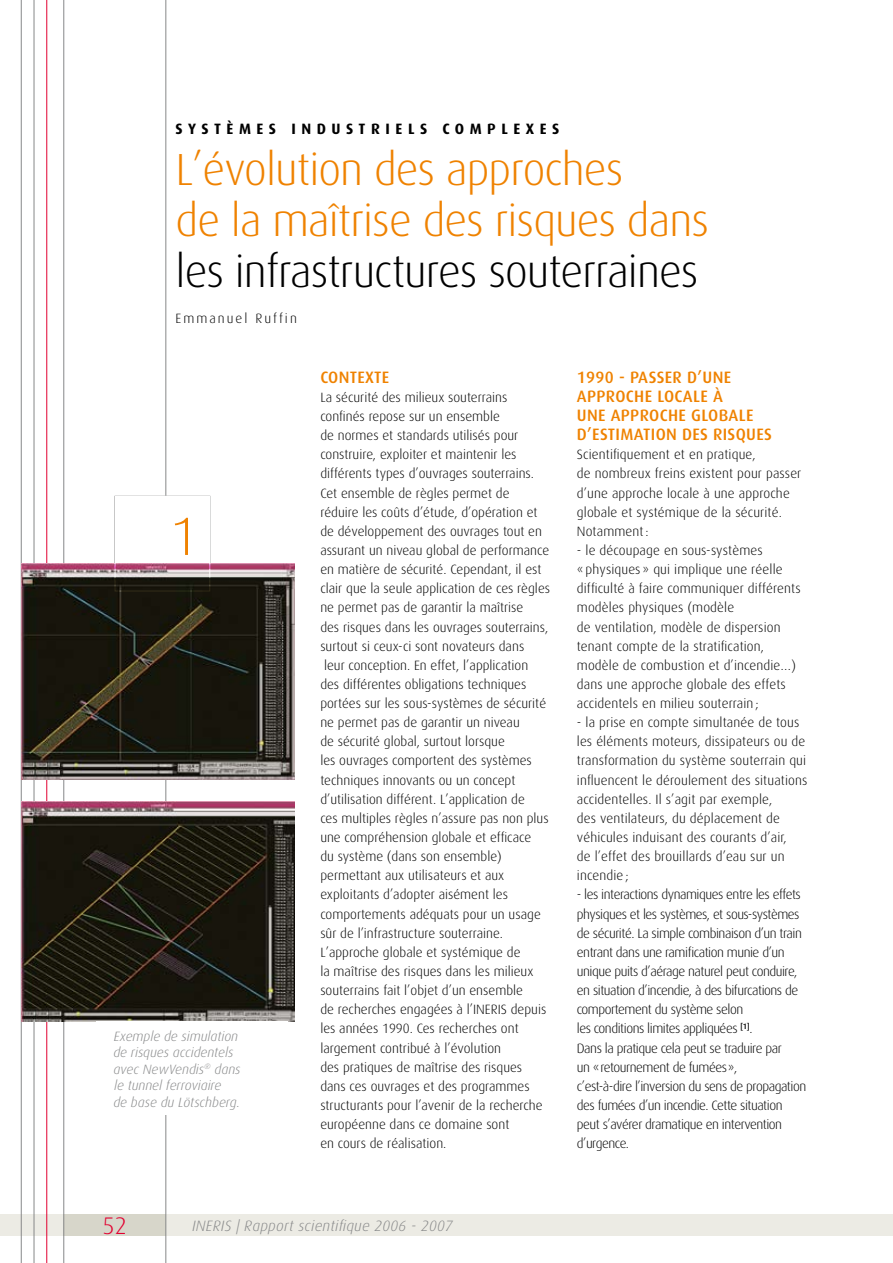
<style>
.page{position:relative;width:893px;height:1263px;background:#fff}
.page>*{position:absolute;margin:0;border:0;box-sizing:border-box;transform-origin:0 0}
.t1{font:300 54px "Dax";color:#ef8200}
.t2{font:300 45px/51px "Dax";letter-spacing:-.02em;color:#ef8200}
.t3{font:300 24px "Dax";color:#e20030}
.t4{font:500 16.5px/19.2px "Dax";letter-spacing:.02em;color:#ef8200}
.t5{font:italic 300 15px "Dax";letter-spacing:.02em;color:#878889}
.t6{font:700 15px "Dax";letter-spacing:.37em;color:#000}
.t7{font:300 13.5px/19.2px "Dax";color:#000}
.t8{font:300 13.5px/19.2px "Dax";letter-spacing:-.035em;color:#000}
.t9{font:italic 300 13.5px/16.5px "Dax";color:#878889}
.t10{font:300 13.5px "Dax";letter-spacing:.15em;color:#000}
.s1{color:#000}
</style>
<div class="page">
<div style="left:0;top:1214px;width:85px;height:21px;background:#ecebe4"></div>
<div style="left:166px;top:1214px;width:727px;height:21px;background:#ecebe4"></div>
<div style="left:64px;top:1214px;width:102px;height:21px;background:#d7d6ca"></div>
<hr style="left:21px;top:0;width:1px;height:1263px;background:#878889">
<hr style="left:34px;top:0;width:1px;height:1263px;background:#878889">
<hr style="left:47px;top:0;width:1px;height:1263px;background:#e20030">
<hr style="left:64px;top:0;width:1px;height:1263px;background:#878889">
<hr style="left:166px;top:0;width:1px;height:1263px;background:#878889">
<div style="left:115px;top:496px;width:94px;height:94px;background:#fff"></div>
<img style="left:21px;top:564px;width:274px;height:216px">
<img style="left:21px;top:802px;width:274px;height:219px">
<div style="left:97px;top:1022px;width:191px;height:93px;background:#fff"></div>
<p class="t6" style="left:176px;top:120px;width:386px">SYSTÈMES INDUSTRIELS COMPLEXES</p>
<p class="t2" style="left:176px;top:144px;width:535px">L’évolution des approches<br>de la maîtrise des risques dans <span class="s1">les infrastructures souterraines</span></p>
<p class="t10" style="left:176px;top:311px;width:123px">Emmanuel Ruffin</p>
<p class="t1" style="left:170px;top:507px;width:29px">1</p>
<p class="t9" style="left:113px;top:1028px;width:129px">Exemple de simulation de risques accidentels avec NewVendis<sup>®</sup> dans le tunnel ferroviaire<br>de base du Lötschberg.</p>
<p class="t4" style="left:320px;top:367px;width:70px">Contexte</p>
<p class="t7" style="left:320px;top:388px;width:231px">La sécurité des milieux souterrains confinés repose sur un ensemble<br>de normes et standards utilisés pour construire, exploiter et maintenir les différents types d’ouvrages souterrains.<br>Cet ensemble de règles permet de réduire les coûts d’étude, d’opération et de développement des ouvrages tout en assurant un niveau global de performance en matière de sécurité. Cependant, il est clair que la seule application de ces règles ne permet pas de garantir la maîtrise<br>des risques dans les ouvrages souterrains, surtout si ceux-ci sont novateurs dans<br>leur conception. En effet, l’application<br>des différentes obligations techniques portées sur les sous-systèmes de sécurité ne permet pas de garantir un niveau<br>de sécurité global, surtout lorsque<br>les ouvrages comportent des systèmes techniques innovants ou un concept d’utilisation différent. L’application de<br>ces multiples règles n’assure pas non plus une compréhension globale et efficace<br>du système (dans son ensemble) permettant aux utilisateurs et aux exploitants d’adopter aisément les comportements adéquats pour un usage sûr de l’infrastructure souterraine.<br>L’approche globale et systémique de<br>la maîtrise des risques dans les milieux souterrains fait l’objet d’un ensemble<br>de recherches engagées à l’INERIS depuis les années 1990. Ces recherches ont largement contribué à l’évolution<br>des pratiques de maîtrise des risques dans ces ouvrages et des programmes structurants pour l’avenir de la recherche européenne dans ce domaine sont<br>en cours de réalisation.</p>
<p class="t3" style="left:103px;top:1212px;width:26px">52</p>
<p class="t5" style="left:192px;top:1217px;width:262px">INERIS | Rapport scientifique 2006 - 2007</p>
<p class="t4" style="left:577px;top:367px;width:178px">1990 - Passer d’une approche locale à une approche globale d’estimation des RISQUES</p>
<p class="t7" style="left:577px;top:445px;width:226px">Scientifiquement et en pratique,<br>de nombreux freins existent pour passer d’une approche locale à une approche globale et systémique de la sécurité.<br>Notamment:</p>
<p class="t7" style="left:577px;top:541px;width:225px">- le découpage en sous-systèmes<br>« physiques » qui implique une réelle difficulté à faire communiquer différents modèles physiques (modèle<br>de ventilation, modèle de dispersion tenant compte de la stratification, modèle de combustion et d’incendie…) dans une approche globale des effets accidentels en milieu souterrain ;</p>
<p class="t7" style="left:577px;top:713px;width:232px">- la prise en compte simultanée de tous les éléments moteurs, dissipateurs ou de transformation du système souterrain qui influencent le déroulement des situations accidentelles. Il s’agit par exemple,<br>des ventilateurs, du déplacement de véhicules induisant des courants d’air,<br>de l’effet des brouillards d’eau sur un incendie ;</p>
<p class="t8" style="left:577px;top:885px;width:231px">- les interactions dynamiques entre les effets physiques et les systèmes, et sous-systèmes de sécurité. La simple combinaison d’un train entrant dans une ramification munie d’un unique puits d’aérage naturel peut conduire, en situation d’incendie, à des bifurcations de comportement du système selon<br>les conditions limites appliquées <sup>[1]</sup>.<br>Dans la pratique cela peut se traduire par<br>un «retournement de fumées»,<br>c’est-à-dire l’inversion du sens de propagation des fumées d’un incendie. Cette situation peut s’avérer dramatique en intervention d’urgence.</p>
</div>
